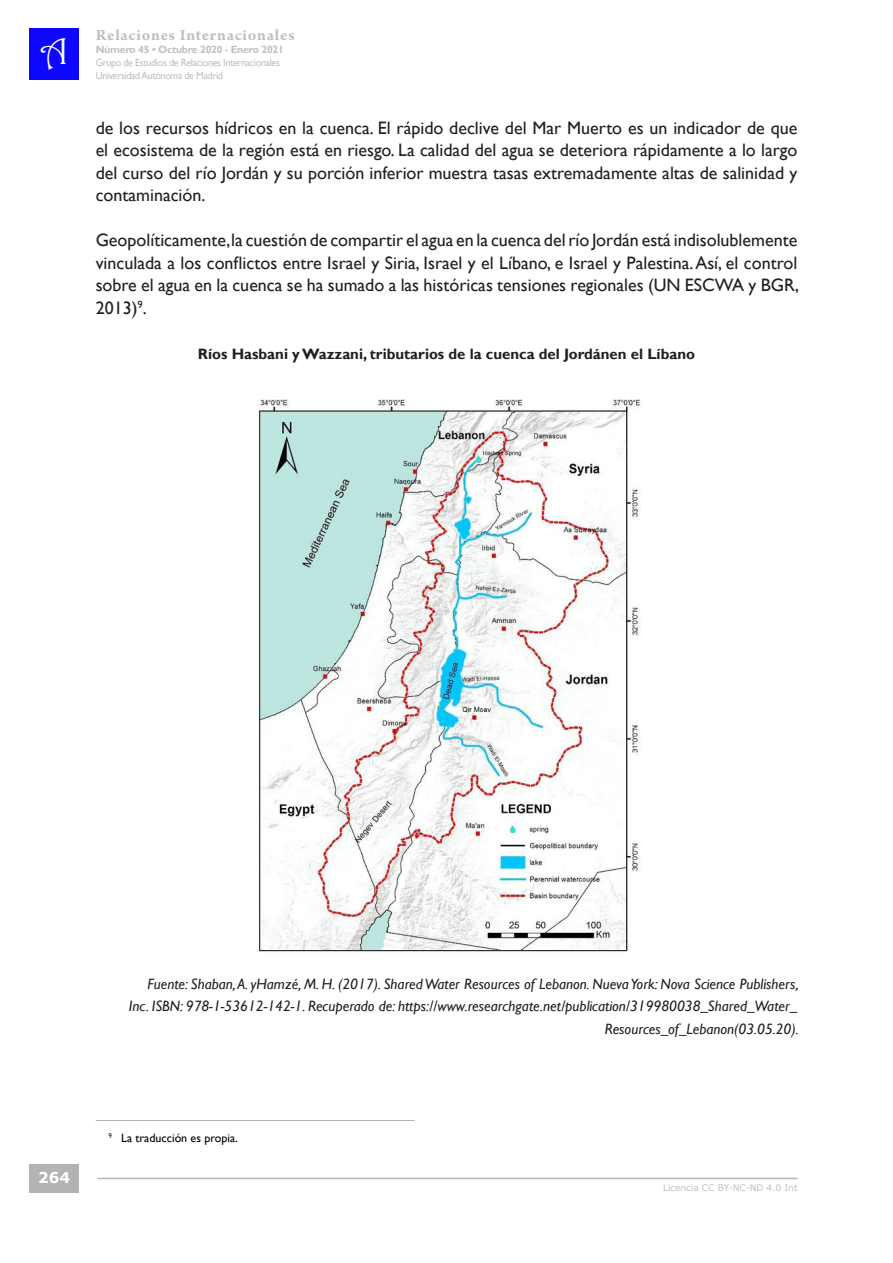
<style>
.page{position:relative;width:893px;height:1263px;background:#fff}
.page>*{position:absolute;margin:0;border:0;box-sizing:border-box;transform-origin:0 0}
.t1{font:37.5px "Harrington";color:#fff}
.t2{font:18px/22.5px "Gill Sans";color:#231f20;text-align:justify}
.t3{font:700 16.5px "Arno Pro";letter-spacing:.045em;color:#c0c0c0}
.t4{font:italic 15px/22.5px "Gill Sans";color:#231f20;text-align:right}
.t5{font:700 15px "Gill Sans";color:#231f20}
.t6{font:700 15px "Verdana";color:#fff}
.t7{font:12px "Gill Sans";color:#000}
.t8{font:10.5px/13px "Gill Sans";letter-spacing:-.03em;color:#c0c0c0;scale:.95 1}
.t9{font:700 10.5px "Gill Sans";letter-spacing:-.025em;color:#c0c0c0}
.t10{font:9px "Verdana";color:#c0c0c0}
</style>
<div class="page">
<hr style="left:98px;top:1178px;width:700px;height:1px;background:#b3b3b3">
<div style="left:30px;top:1164px;width:49px;height:29px;background:#b3b3b3"></div>
<div style="left:30px;top:29px;width:49px;height:51px;background:#0d07fd"></div>
<hr style="left:96px;top:1120px;width:319px;height:1px;background:#b3b3b3">
<img style="left:259px;top:399px;width:382px;height:553px">
<h1 class="t1" style="left:40px;top:29px;width:29px">A</h1>
<p class="t3" style="left:96px;top:26px;width:200px">Relaciones Internacionales</p>
<p class="t9" style="left:96px;top:43px;width:190px">Número 45 • Octubre 2020 - Enero 2021</p>
<p class="t8" style="left:96px;top:56px;width:195px">Grupo de Estudios de Relaciones Internacionales<br>Universidad Autónoma de Madrid</p>
<p class="t2" style="left:96px;top:117px;width:703px">de los recursos hídricos en la cuenca. El rápido declive del Mar Muerto es un indicador de que el ecosistema de la región está en riesgo. La calidad del agua se deteriora rápidamente a lo largo del curso del río Jordán y su porción inferior muestra tasas extremadamente altas de salinidad y contaminación.</p>
<p class="t2" style="left:96px;top:229px;width:705px">Geopolíticamente,la cuestión de compartir el agua en la cuenca del río Jordán está indisolublemente vinculada a los conflictos entre Israel y Siria, Israel y el Líbano, e Israel y Palestina. Así, el control sobre el agua en la cuenca se ha sumado a las históricas tensiones regionales (UN ESCWA y BGR, 2013)<sup>9</sup>.</p>
<p class="t5" style="left:198px;top:345px;width:499px">Ríos Hasbani y Wazzani, tributarios de la cuenca del Jordánen el Líbano</p>
<p class="t6" style="left:38px;top:1167px;width:33px">264</p>
<p class="t4" style="left:129px;top:973px;width:671px">Fuente: Shaban, A. yHamzé, M. H. (2017). Shared Water Resources of Lebanon. Nueva York: Nova Science Publishers,<br>Inc. ISBN: 978-1-53612-142-1. Recuperado de: https://www.researchgate.net/publication/319980038_Shared_Water_<br>Resources_of_Lebanon(03.05.20).</p>
<p class="t7" style="left:108px;top:1131px;width:131px"><sup>9</sup> La traducción es propia.</p>
<p class="t10" style="left:663px;top:1181px;width:136px">Licencia CC BY-NC-ND 4.0 Int</p>
</div>
